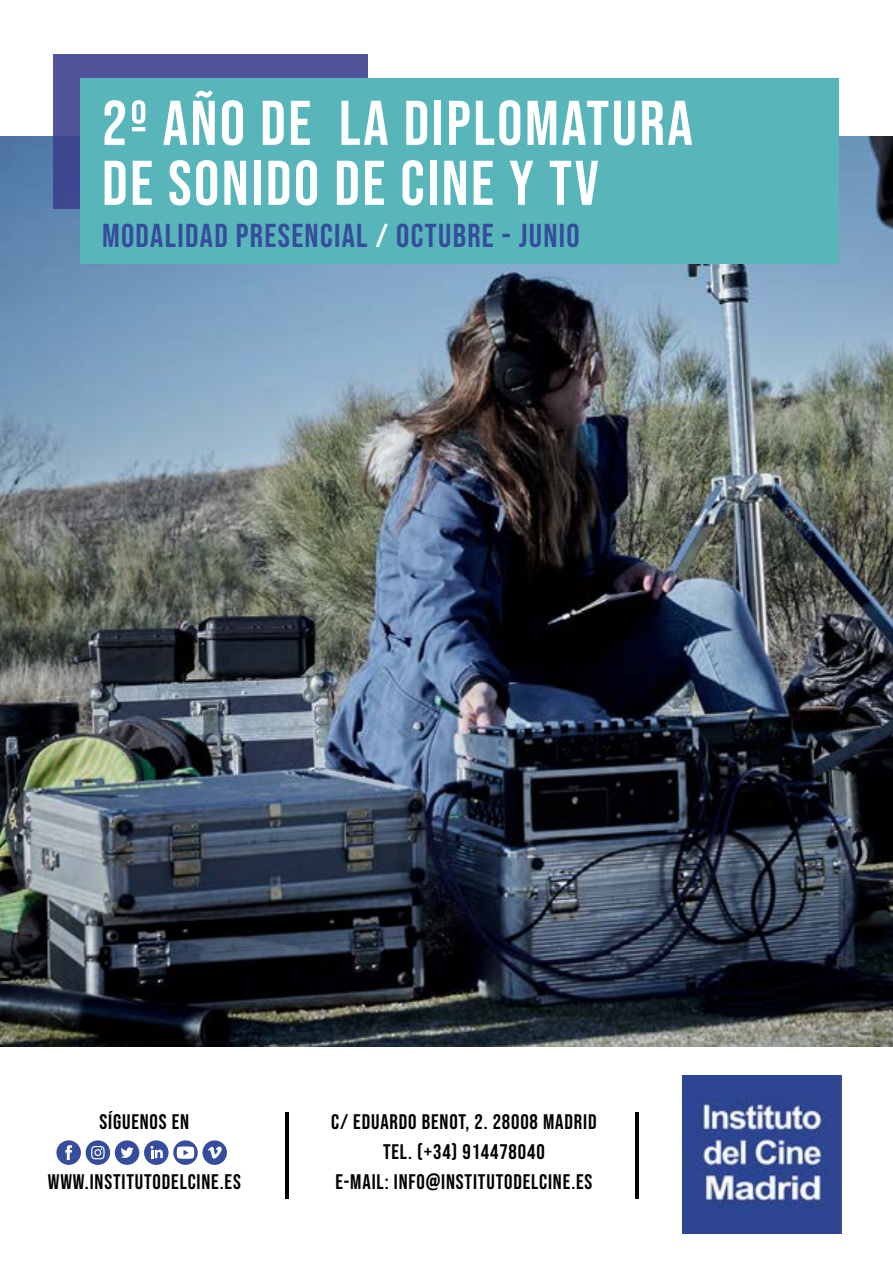
<style>
.page{position:relative;width:893px;height:1263px;background:#fff}
.page>*{position:absolute;margin:0;border:0;box-sizing:border-box;transform-origin:0 0}
.t1{font:63px/60px "Bebas Neue";letter-spacing:.04em;color:#fff}
.t2{font:33px "Bebas Neue";letter-spacing:.04em;color:#354d9c}
.t3{font:21px/30px "Bebas Neue";letter-spacing:.04em;color:#000;text-align:center}
.s1{color:#fff}
</style>
<div class="page">
<img style="left:1px;top:137px;width:891px;height:909px">
<svg style="left:54px;top:54px;width:314px;height:154px;background:#4d5599"></svg>
<div style="left:81px;top:79px;width:758px;height:185px;background:#58b6ba"></div>
<svg style="left:173px;top:1140px;width:25px;height:25px"></svg>
<svg style="left:177px;top:1146px;width:17px;height:13px"></svg>
<div style="left:115px;top:1140px;width:24px;height:25px;background:#354d9c;border-radius:50%"></div>
<svg style="left:121px;top:1147px;width:13px;height:11px"></svg>
<svg style="left:144px;top:1140px;width:25px;height:25px"></svg>
<svg style="left:150px;top:1146px;width:13px;height:12px"></svg>
<div style="left:56px;top:1140px;width:25px;height:25px;background:#354d9c;border-radius:50%"></div>
<svg style="left:65px;top:1145px;width:7px;height:15px"></svg>
<div style="left:86px;top:1140px;width:24px;height:25px;background:#354d9c;border-radius:50%"></div>
<svg style="left:91px;top:1146px;width:14px;height:13px"></svg>
<div style="left:202px;top:1140px;width:25px;height:25px;background:#354d9c;border-radius:50%"></div>
<svg style="left:208px;top:1146px;width:14px;height:13px"></svg>
<hr style="left:636px;top:1112px;width:3px;height:86px;background:#000">
<hr style="left:285px;top:1112px;width:3px;height:86px;background:#000">
<img style="left:682px;top:1075px;width:159px;height:159px">
<h1 class="t1" style="left:102px;top:92px;width:592px">2º AÑO DE LA DIPLOMATURA<br>DE SONIDO DE CINE Y TV</h1>
<h2 class="t2" style="left:102px;top:217px;width:479px">MODALIDAD PRESENCIAL <span class="s1">/</span> OCTUBRE - JUNIO</h2>
<p class="t3" style="left:99px;top:1106px;width:91px">SÍGUENOS EN</p>
<p class="t3" style="left:48px;top:1166px;width:195px">WWW.INSTITUTODELCINE.ES</p>
<p class="t3" style="left:331px;top:1106px;width:267px">C/ EDUARDO BENOT, 2. 28008 MADRID<br>TEL. (+34) 914478040<br>E-MAIL: INFO@INSTITUTODELCINE.ES</p>
</div>
